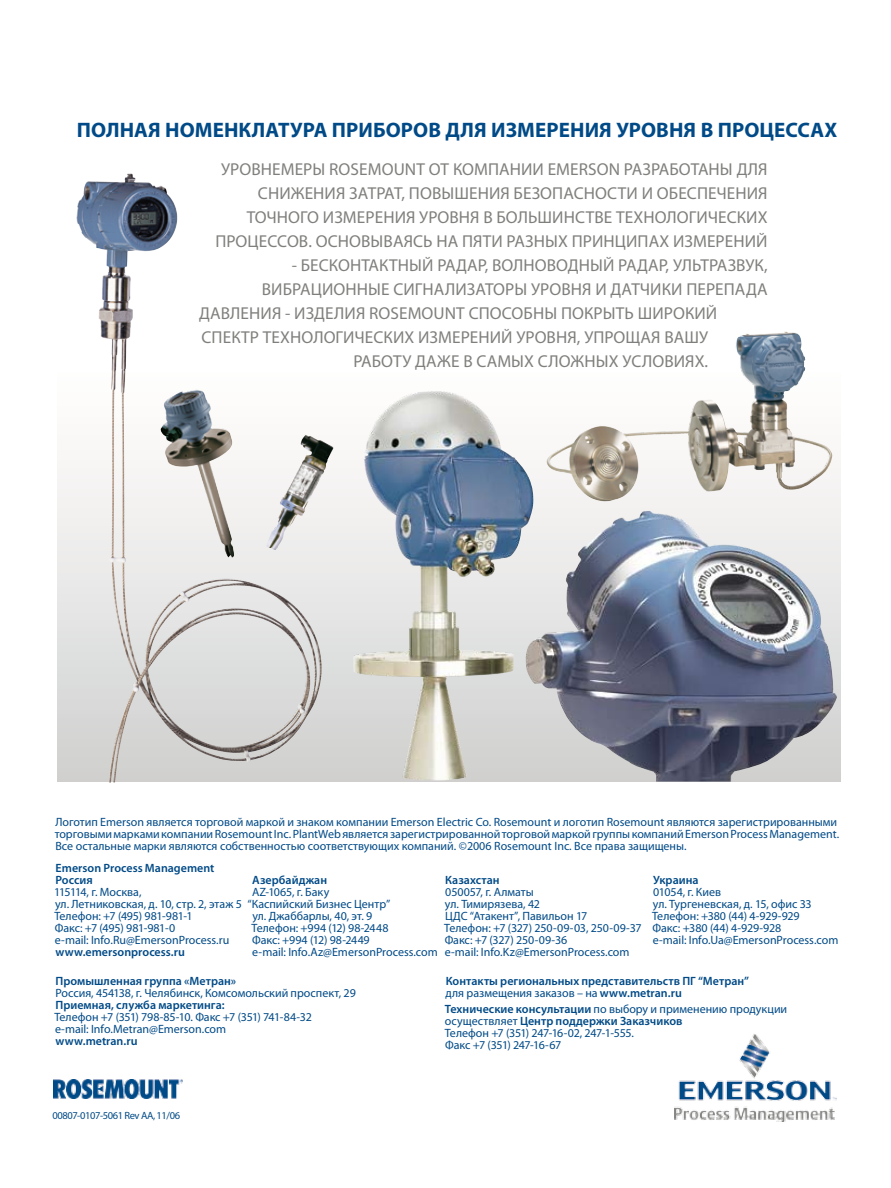
<style>
.page{position:relative;width:891px;height:1188px;background:#fff}
.page>*{position:absolute;margin:0;border:0;box-sizing:border-box;transform-origin:0 0}
.t1{font:700 21px "Myriad Pro";letter-spacing:.005em;color:#004a87}
.t2{font:17.25px/24px "Myriad Pro";letter-spacing:.005em;color:#7f7f7c;text-align:right}
.t3{font:12px/12px "Myriad Pro";color:#004a87}
.t4{font:600 12px/12px "Myriad Pro";color:#004a87}
.t5{font:10.5px "Myriad Pro";letter-spacing:-.04em;color:#004a87}
.s1{font-weight:400}
.s2{font-weight:600}
</style>
<div class="page">
<svg style="left:57px;top:373px;width:783px;height:409px"></svg>
<img style="left:545px;top:333px;width:239px;height:170px">
<img style="left:76px;top:173px;width:247px;height:609px">
<img style="left:522px;top:510px;width:316px;height:272px">
<img style="left:353px;top:391px;width:181px;height:390px">
<img style="left:160px;top:390px;width:75px;height:168px">
<img style="left:265px;top:435px;width:69px;height:115px">
<img style="left:54px;top:1079px;width:129px;height:19px">
<img style="left:674px;top:1034px;width:163px;height:88px">
<h1 class="t1" style="left:77px;top:118px;width:762px">ПОЛНАЯ НОМЕНКЛАТУРА ПРИБОРОВ ДЛЯ ИЗМЕРЕНИЯ УРОВНЯ В ПРОЦЕССАХ</h1>
<h2 class="t2" style="left:215px;top:157px;width:554px">УРОВНЕМЕРЫ ROSEMOUNT ОТ КОМПАНИИ EMERSON РАЗРАБОТАНЫ ДЛЯ СНИЖЕНИЯ ЗАТРАТ, ПОВЫШЕНИЯ БЕЗОПАСНОСТИ И ОБЕСПЕЧЕНИЯ ТОЧНОГО ИЗМЕРЕНИЯ УРОВНЯ В БОЛЬШИНСТВЕ ТЕХНОЛОГИЧЕСКИХ ПРОЦЕССОВ. ОСНОВЫВАЯСЬ НА ПЯТИ РАЗНЫХ ПРИНЦИПАХ ИЗМЕРЕНИЙ</h2>
<h2 class="t2" style="left:292px;top:253px;width:477px">- БЕСКОНТАКТНЫЙ РАДАР, ВОЛНОВОДНЫЙ РАДАР, УЛЬТРАЗВУК,</h2>
<h2 class="t2" style="left:262px;top:277px;width:507px">ВИБРАЦИОННЫЕ СИГНАЛИЗАТОРЫ УРОВНЯ И ДАТЧИКИ ПЕРЕПАДА</h2>
<h2 class="t2" style="left:199px;top:301px;width:519px">ДАВЛЕНИЯ - ИЗДЕЛИЯ ROSEMOUNT СПОСОБНЫ ПОКРЫТЬ ШИРОКИЙ</h2>
<h2 class="t2" style="left:202px;top:325px;width:508px">СПЕКТР ТЕХНОЛОГИЧЕСКИХ ИЗМЕРЕНИЙ УРОВНЯ, УПРОЩАЯ ВАШУ</h2>
<h2 class="t2" style="left:353px;top:349px;width:356px">РАБОТУ ДАЖЕ В САМЫХ СЛОЖНЫХ УСЛОВИЯХ.</h2>
<p class="t3" style="left:55px;top:816px;width:786px">Логотип Emerson является торговой маркой и знаком компании Emerson Electric Co. Rosemount и логотип Rosemount являются зарегистрированными торговыми марками компании Rosemount Inc. PlantWeb является зарегистрированной торговой маркой группы компаний Emerson Process Management.<br>Все остальные марки являются собственностью соответствующих компаний. ©2006 Rosemount Inc. Все права защищены.</p>
<p class="t4" style="left:55px;top:862px;width:161px">Emerson Process Management<br>Россия</p>
<p class="t3" style="left:54px;top:887px;width:189px">115114, г. Москва,<br>ул. Летниковская, д. 10, стр. 2, этаж 5<br>Телефон: +7 (495) 981-981-1<br>Факс: +7 (495) 981-981-0<br>e-mail: Info.Ru@EmersonProcess.ru</p>
<p class="t4" style="left:56px;top:946px;width:131px">www.emersonprocess.ru</p>
<p class="t4" style="left:252px;top:874px;width:76px">Азербайджан</p>
<p class="t3" style="left:252px;top:887px;width:79px">AZ-1065, г. Баку</p>
<p class="t3" style="left:248px;top:899px;width:144px">“Каспийский Бизнес Центр”</p>
<p class="t3" style="left:252px;top:911px;width:121px">ул. Джаббарлы, 40, эт. 9</p>
<p class="t3" style="left:252px;top:923px;width:138px">Телефон: +994 (12) 98-2448</p>
<p class="t3" style="left:252px;top:935px;width:119px">Факс: +994 (12) 98-2449</p>
<p class="t3" style="left:252px;top:947px;width:187px">e-mail: Info.Az@EmersonProcess.com</p>
<p class="t4" style="left:445px;top:874px;width:56px">Казахстан</p>
<p class="t3" style="left:444px;top:887px;width:199px">050057, г. Алматы<br>ул. Тимирязева, 42<br>ЦДС “Атакент”, Павильон 17<br>Телефон: +7 (327) 250-09-03, 250-09-37<br>Факс: +7 (327) 250-09-36<br>e-mail: Info.Kz@EmersonProcess.com</p>
<p class="t4" style="left:653px;top:874px;width:47px">Украина</p>
<p class="t3" style="left:652px;top:887px;width:188px">01054, г. Киев<br>ул. Тургеневская, д. 15, офис 33<br>Телефон: +380 (44) 4-929-929<br>Факс: +380 (44) 4-929-928<br>e-mail: Info.Ua@EmersonProcess.com</p>
<p class="t4" style="left:55px;top:975px;width:182px">Промышленная группа «Метран»</p>
<p class="t3" style="left:55px;top:987px;width:302px">Россия, 454138, г. Челябинск, Комсомольский проспект, 29</p>
<p class="t4" style="left:55px;top:999px;width:171px">Приемная, служба маркетинга:</p>
<p class="t3" style="left:54px;top:1011px;width:259px">Телефон +7 (351) 798-85-10. Факс +7 (351) 741-84-32 e-mail: Info.Metran@Emerson.com</p>
<p class="t4" style="left:56px;top:1035px;width:84px">www.metran.ru</p>
<p class="t5" style="left:52px;top:1110px;width:129px">00807-0107-5061 Rev AA, 11/06</p>
<p class="t4" style="left:446px;top:975px;width:305px">Контакты региональных представительств ПГ “Метран” <span class="s1">для размещения заказов – на</span> www.metran.ru</p>
<p class="t3" style="left:445px;top:1003px;width:344px"><span class="s2">Технические консультации</span> по выбору и применению продукции осуществляет <span class="s2">Центр поддержки Заказчиков<br></span>Телефон +7 (351) 247-16-02, 247-1-555.<br>Факс +7 (351) 247-16-67</p>
</div>
